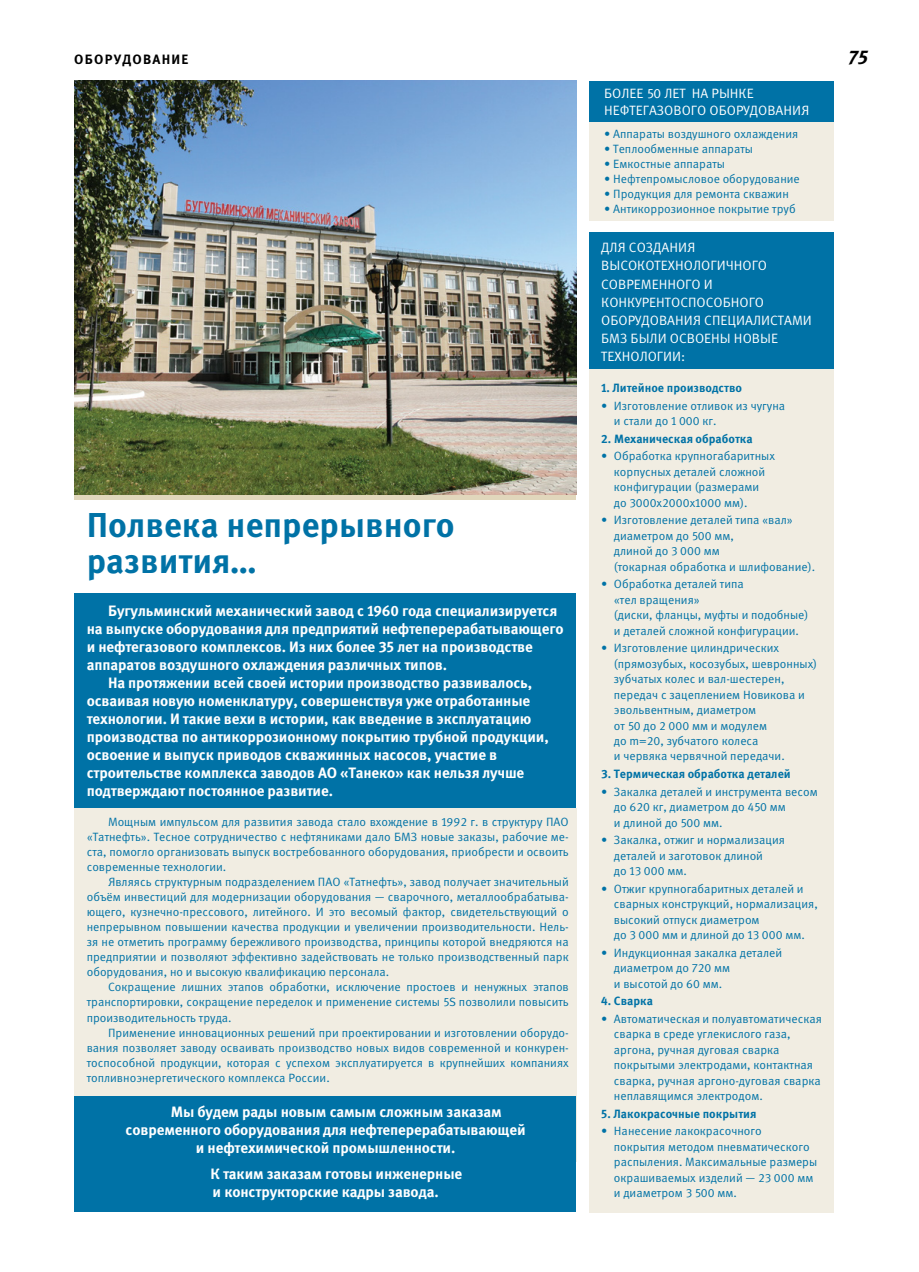
<style>
.page{position:relative;width:919px;height:1272px;background:#fff}
.page>*{position:absolute;margin:0;border:0;box-sizing:border-box;transform-origin:0 0}
.t1{font:700 34.5px/36px "Meta Pro";color:#0072a6}
.t2{font:italic 700 19.5px "Meta Pro";color:#000}
.t3{font:700 15px/18px "Meta Pro";letter-spacing:-.01em;color:#fff}
.t4{font:13.5px/18.1px "Meta Pro";color:#fff}
.t5{font:700 13.5px "Meta Pro";color:#000}
.t6{font:12px/15.5px "Meta Pro";color:#0072a6}
.t7{font:700 12px "Meta Pro";color:#0072a6}
</style>
<div class="page">
<svg style="left:74px;top:494px;width:501px;height:6px;background:#cfc7a9"></svg>
<img style="left:74px;top:81px;width:502px;height:413px">
<div style="left:74px;top:808px;width:502px;height:353px;background:#f1ede2"></div>
<div style="left:74px;top:593px;width:502px;height:215px;background:#0072a6"></div>
<div style="left:74px;top:1096px;width:502px;height:116px;background:#0072a6"></div>
<div style="left:589px;top:233px;width:244px;height:979px;background:#f1ede2"></div>
<div style="left:589px;top:98px;width:244px;height:122px;background:#f1ede2"></div>
<div style="left:589px;top:233px;width:244px;height:136px;background:#0072a6"></div>
<div style="left:589px;top:81px;width:244px;height:40px;background:#0072a6"></div>
<p class="t5" style="left:74px;top:51px;width:31px">оборудование</p>
<h1 class="t1" style="left:87px;top:508px;width:369px">Полвека непрерывного развития…</h1>
<p class="t3" style="left:108px;top:602px;width:450px">Бугульминский механический завод с 1960 года специализируется</p>
<p class="t3" style="left:87px;top:620px;width:478px">на выпуске оборудования для предприятий нефтеперерабатывающего</p>
<p class="t3" style="left:87px;top:638px;width:447px">и нефтегазового комплексов. Из них более 35 лет на производстве</p>
<p class="t3" style="left:87px;top:656px;width:362px">аппаратов воздушного охлаждения различных типов.</p>
<p class="t3" style="left:108px;top:674px;width:425px">На протяжении всей своей истории производство развивалось,</p>
<p class="t3" style="left:87px;top:692px;width:445px">осваивая новую номенклатуру, совершенствуя уже отработанные</p>
<p class="t3" style="left:87px;top:710px;width:446px">технологии. И такие вехи в истории, как введение в эксплуатацию</p>
<p class="t3" style="left:87px;top:728px;width:463px">производства по антикоррозионному покрытию трубной продукции,</p>
<p class="t3" style="left:87px;top:746px;width:412px">освоение и выпуск приводов скважинных насосов, участие в</p>
<p class="t3" style="left:87px;top:764px;width:439px">строительстве комплекса заводов АО «Танеко» как нельзя лучше</p>
<p class="t3" style="left:87px;top:782px;width:248px">подтверждают постоянное развитие.</p>
<p class="t6" style="left:87px;top:815px;width:483px;line-height:15px;text-align:justify;text-indent:21px">Мощным импульсом для развития завода стало вхождение в 1992 г. в структуру ПАО «Татнефть». Тесное сотрудничество с нефтяниками дало БМЗ новые заказы, рабочие ме&shy;ста, помогло организовать выпуск востребованного оборудования, приобрести и освоить современные технологии.</p>
<p class="t6" style="left:87px;top:875px;width:483px;line-height:15px;text-align:justify;text-indent:21px">Являясь структурным подразделением ПАО «Татнефть», завод получает значительный объём инвестиций для модернизации оборудования — сварочного, металлообрабатыва&shy;ющего, кузнечно-прессового, литейного. И это весомый фактор, свидетельствующий о непрерывном повышении качества продукции и увеличении производительности. Нель&shy;зя не отметить программу бережливого производства, принципы которой внедряются на предприятии и позволяют эффективно задействовать не только производственный парк оборудования, но и высокую квалификацию персонала.</p>
<p class="t6" style="left:87px;top:980px;width:483px;line-height:15px;text-align:justify;text-indent:21px">Сокращение лишних этапов обработки, исключение простоев и ненужных этапов транспортировки, сокращение переделок и применение системы 5S позволили повысить производительность труда.</p>
<p class="t6" style="left:87px;top:1025px;width:483px;line-height:15px;text-align:justify;text-indent:21px">Применение инновационных решений при проектировании и изготовлении оборудо&shy;вания позволяет заводу осваивать производство новых видов современной и конкурен&shy;тоспособной продукции, которая с успехом эксплуатируется в крупнейших компаниях топливноэнергетического комплекса России.</p>
<p class="t3" style="left:171px;top:1102px;width:332px">Мы будем рады новым самым сложным заказам</p>
<p class="t3" style="left:126px;top:1120px;width:401px">современного оборудования для нефтеперерабатывающей</p>
<p class="t3" style="left:196px;top:1138px;width:261px">и нефтехимической промышленности.</p>
<p class="t3" style="left:210px;top:1165px;width:253px">К таким заказам готовы инженерные и конструкторские кадры завода.</p>
<p class="t4" style="left:604px;top:86px;width:135px;line-height:16.2px">БОЛЕЕ 50 ЛЕТ на рынке нефтегазового</p>
<p class="t4" style="left:709px;top:101px;width:10px">оборудования</p>
<p class="t6" style="left:604px;top:126px;width:196px">• Аппараты воздушного охлаждения</p>
<p class="t6" style="left:604px;top:141px;width:150px">• Теплообменные аппараты</p>
<p class="t6" style="left:604px;top:156px;width:122px">• Емкостные аппараты</p>
<p class="t6" style="left:604px;top:171px;width:197px">• Нефтепромысловое оборудование</p>
<p class="t6" style="left:604px;top:186px;width:186px">• Продукция для ремонта скважин</p>
<p class="t6" style="left:604px;top:201px;width:193px">• Антикоррозионное покрытие труб</p>
<p class="t4" style="left:601px;top:239px;width:37px">Для создания высокотехнологичного современного</p>
<p class="t4" style="left:703px;top:275px;width:8px">и</p>
<p class="t4" style="left:601px;top:293px;width:10px">конкурентоспособного оборудования</p>
<p class="t4" style="left:704px;top:311px;width:10px">специалистами</p>
<p class="t4" style="left:601px;top:330px;width:78px">БМЗ были освоен</p>
<p class="t4" style="left:720px;top:330px;width:24px">ы нов</p>
<p class="t4" style="left:760px;top:330px;width:18px">ые</p>
<p class="t4" style="left:601px;top:348px;width:9px">технологии</p>
<p class="t4" style="left:681px;top:348px;width:6px">:</p>
<p class="t7" style="left:601px;top:380px;width:142px">1. Литейное производство</p>
<p class="t6" style="left:614px;top:398px;width:173px;text-indent:-13px">• Изготовление отливок из чугуна и стали до 1 000 кг.</p>
<p class="t7" style="left:601px;top:431px;width:153px">2. Механическая обработка</p>
<p class="t6" style="left:614px;top:449px;width:162px;text-indent:-13px">• Обработка крупногабаритных корпусных деталей сложной конфигурации (размерами до 3000х2000х1000 мм).</p>
<p class="t6" style="left:614px;top:512px;width:203px;text-indent:-13px">• Изготовление деталей типа «вал» диаметром до 500 мм,<br>длиной до 3 000 мм<br>(токарная обработка и шлифование).</p>
<p class="t6" style="left:614px;top:576px;width:196px;text-indent:-13px">• Обработка деталей типа<br>«тел вращения»<br>(диски, фланцы, муфты и подобные) и деталей сложной конфигурации.</p>
<p class="t6" style="left:614px;top:640px;width:205px;text-indent:-13px">• Изготовление цилиндрических (прямозубых, косозубых, шевронных) зубчатых колес и вал-шестерен, передач с зацеплением Новикова и эвольвентным, диаметром<br>от 50 до 2 000 мм и модулем<br>до m=20, зубчатого колеса<br>и червяка червячной передачи.</p>
<p class="t7" style="left:601px;top:766px;width:191px">3. Термическая обработка деталей</p>
<p class="t6" style="left:614px;top:784px;width:205px;text-indent:-13px">• Закалка деталей и инструмента весом до 620 кг, диаметром до 450 мм<br>и длиной до 500 мм.</p>
<p class="t6" style="left:614px;top:832px;width:173px;text-indent:-13px">• Закалка, отжиг и нормализация деталей и заготовок длиной<br>до 13 000 мм.</p>
<p class="t6" style="left:614px;top:881px;width:205px;text-indent:-13px">• Отжиг крупногабаритных деталей и сварных конструкций, нормализация, высокий отпуск диаметром<br>до 3 000 мм и длиной до 13 000 мм.</p>
<p class="t6" style="left:614px;top:945px;width:170px;text-indent:-13px">• Индукционная закалка деталей диаметром до 720 мм<br>и высотой до 60 мм.</p>
<p class="t7" style="left:601px;top:993px;width:53px">4. Сварка</p>
<p class="t6" style="left:614px;top:1011px;width:209px;text-indent:-13px">• Автоматическая и полуавтоматическая сварка в среде углекислого газа, аргона, ручная дуговая сварка покрытыми электродами, контактная сварка, ручная аргоно-дуговая сварка неплавящимся электродом.</p>
<p class="t7" style="left:601px;top:1105px;width:156px">5. Лакокрасочные покрытия</p>
<p class="t6" style="left:614px;top:1123px;width:205px;text-indent:-13px">• Нанесение лакокрасочного<br>покрытия методом пневматического распыления. Максимальные размеры окрашиваемых изделий — 23 000 мм и диаметром 3 500 мм.</p>
<h2 class="t2" style="left:848px;top:45px;width:20px">75</h2>
</div>
